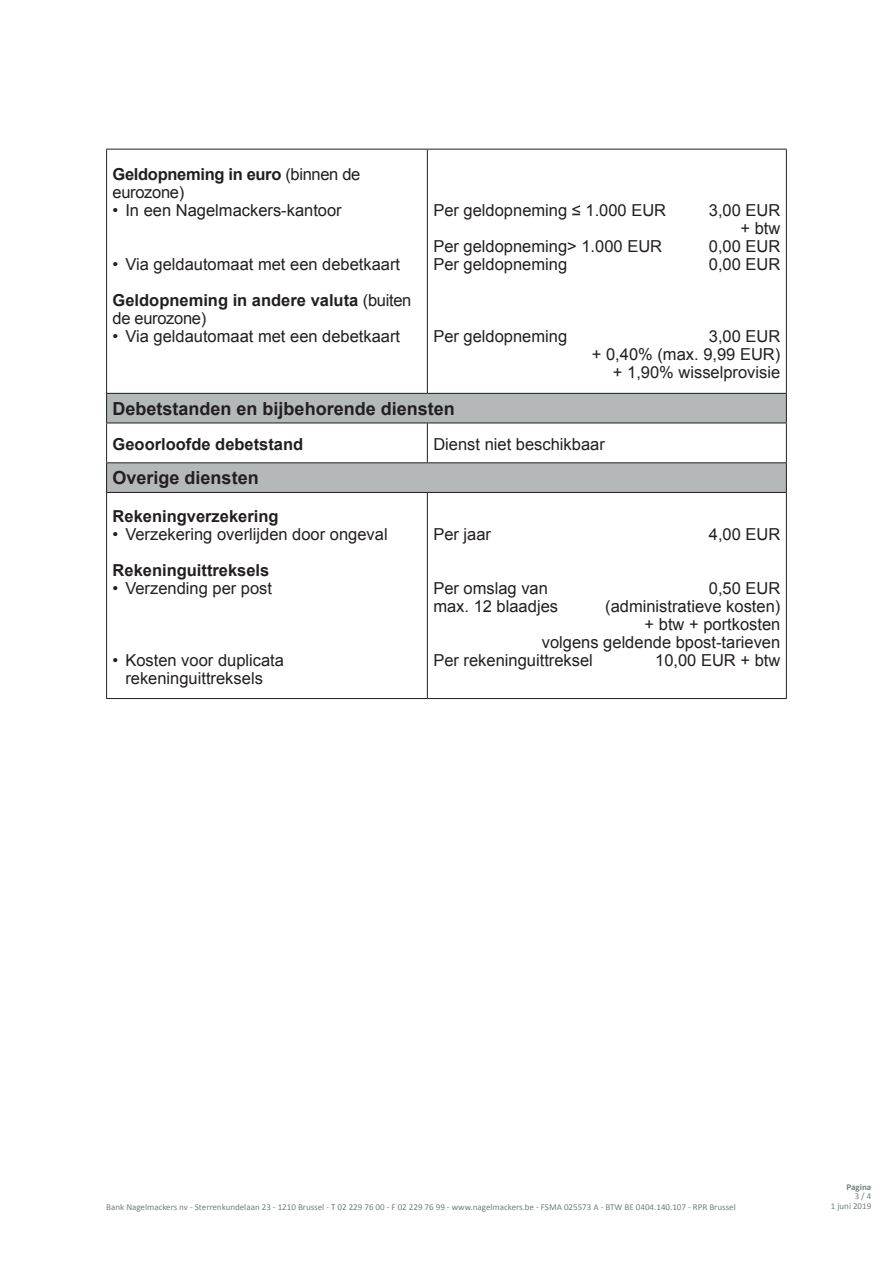
<style>
.page{position:relative;width:893px;height:1263px;background:#fff}
.page>*{position:absolute;margin:0;border:0;box-sizing:border-box;transform-origin:0 0}
.t1{font:700 18px "Arial";color:#231f20}
.t2{font:16.5px/18px "Arial";color:#231f20;text-align:right}
.t3{font:700 16.5px "Arial";color:#231f20}
.t4{font:700 16.5px/18px "Arial";letter-spacing:-.02em;color:#231f20}
.t5{font:16.5px "Arial";letter-spacing:-.02em;color:#231f20}
.t6{font:9px "Calibri";color:#728079}
.t7{font:700 9px "Calibri";color:#728079}
.s1{font-weight:400}
.s2{font-weight:700}
</style>
<div class="page">
<div style="left:107px;top:393px;width:679px;height:30px;background:#b5b8b9"></div>
<div style="left:107px;top:463px;width:679px;height:29px;background:#b5b8b9"></div>
<hr style="left:106px;top:149px;width:321px;height:1px;background:#231f20">
<hr style="left:106px;top:149px;width:1px;height:244px;background:#231f20">
<hr style="left:427px;top:149px;width:360px;height:1px;background:#231f20">
<hr style="left:427px;top:149px;width:1px;height:244px;background:#231f20">
<hr style="left:786px;top:149px;width:1px;height:244px;background:#231f20">
<hr style="left:106px;top:393px;width:321px;height:1px;background:#231f20">
<svg style="left:106px;top:394px;width:1px;height:29px"></svg>
<hr style="left:427px;top:393px;width:360px;height:1px;background:#231f20">
<svg style="left:786px;top:394px;width:1px;height:29px"></svg>
<hr style="left:106px;top:423px;width:321px;height:1px;background:#231f20">
<hr style="left:106px;top:423px;width:1px;height:39px;background:#231f20">
<hr style="left:427px;top:423px;width:360px;height:1px;background:#231f20">
<hr style="left:427px;top:423px;width:1px;height:39px;background:#231f20">
<hr style="left:786px;top:423px;width:1px;height:39px;background:#231f20">
<hr style="left:106px;top:462px;width:321px;height:1px;background:#231f20">
<svg style="left:106px;top:463px;width:1px;height:29px"></svg>
<hr style="left:427px;top:462px;width:360px;height:1px;background:#231f20">
<svg style="left:786px;top:463px;width:1px;height:29px"></svg>
<hr style="left:106px;top:492px;width:321px;height:1px;background:#231f20">
<hr style="left:106px;top:493px;width:1px;height:205px;background:#231f20">
<hr style="left:427px;top:492px;width:360px;height:1px;background:#231f20">
<hr style="left:427px;top:493px;width:1px;height:205px;background:#231f20">
<hr style="left:786px;top:493px;width:1px;height:205px;background:#231f20">
<hr style="left:106px;top:698px;width:321px;height:1px;background:#231f20">
<hr style="left:427px;top:698px;width:360px;height:1px;background:#231f20">
<p class="t4" style="left:113px;top:166px;width:249px">Geldopneming in euro <span class="s1">(binnen de eurozone)</span></p>
<p class="t2" style="left:113px;top:201px;width:231px">• In een Nagelmackers-kantoor</p>
<p class="t2" style="left:113px;top:246px;width:300px;line-height:36px;text-align:left">• Via geldautomaat met een debetkaart<br><span class="s2">Geldopneming in andere valuta</span> (buiten</p>
<p class="t5" style="left:113px;top:307px;width:95px">de eurozone)</p>
<p class="t2" style="left:113px;top:327px;width:289px">• Via geldautomaat met een debetkaart</p>
<p class="t2" style="left:433px;top:201px;width:234px">Per geldopneming ≤ 1.000 EUR</p>
<p class="t2" style="left:709px;top:201px;width:73px">3,00 EUR + btw</p>
<p class="t2" style="left:433px;top:237px;width:230px">Per geldopneming&gt; 1.000 EUR</p>
<p class="t2" style="left:709px;top:237px;width:73px">0,00 EUR</p>
<p class="t2" style="left:433px;top:255px;width:135px">Per geldopneming</p>
<p class="t2" style="left:709px;top:255px;width:73px">0,00 EUR</p>
<p class="t2" style="left:433px;top:327px;width:135px">Per geldopneming</p>
<p class="t2" style="left:592px;top:327px;width:190px">3,00 EUR<br>+ 0,40% (max. 9,99 EUR) + 1,90% wisselprovisie</p>
<p class="t1" style="left:113px;top:396px;width:344px">Debetstanden en bijbehorende diensten</p>
<p class="t3" style="left:113px;top:433px;width:192px">Geoorloofde debetstand</p>
<p class="t2" style="left:433px;top:435px;width:173px">Dienst niet beschikbaar</p>
<p class="t1" style="left:113px;top:466px;width:148px">Overige diensten</p>
<p class="t3" style="left:113px;top:505px;width:167px">Rekeningverzekering</p>
<p class="t2" style="left:113px;top:525px;width:277px">• Verzekering overlijden door ongeval</p>
<p class="t3" style="left:113px;top:559px;width:158px">Rekeninguittreksels</p>
<p class="t2" style="left:113px;top:579px;width:161px">• Verzending per post</p>
<p class="t2" style="left:433px;top:525px;width:59px">Per jaar</p>
<p class="t2" style="left:709px;top:525px;width:73px">4,00 EUR</p>
<p class="t2" style="left:433px;top:579px;width:116px">Per omslag van</p>
<p class="t2" style="left:709px;top:579px;width:73px">0,50 EUR</p>
<p class="t2" style="left:433px;top:597px;width:126px">max. 12 blaadjes</p>
<p class="t2" style="left:605px;top:597px;width:177px">(administratieve kosten)</p>
<p class="t2" style="left:645px;top:615px;width:137px">+ btw + portkosten</p>
<p class="t2" style="left:542px;top:633px;width:240px">volgens geldende bpost-tarieven</p>
<p class="t2" style="left:433px;top:651px;width:161px">Per rekeninguittreksel</p>
<p class="t2" style="left:655px;top:651px;width:127px">10,00 EUR + btw</p>
<p class="t2" style="left:113px;top:651px;width:173px;text-align:center">• Kosten voor duplicata rekeninguittreksels</p>
<p class="t7" style="left:846px;top:1181px;width:26px">Pagina</p>
<p class="t6" style="left:855px;top:1190px;width:18px">3 / 4</p>
<p class="t6" style="left:106px;top:1201px;width:631px">Bank Nagelmackers nv - Sterrenkundelaan 23 - 1210 Brussel - T 02 229 76 00 - F 02 229 76 99 - www.nagelmackers.be - FSMA 025573 A - BTW BE 0404.140.107 - RPR Brussel</p>
<p class="t6" style="left:831px;top:1200px;width:42px">1 juni 2019</p>
</div>
